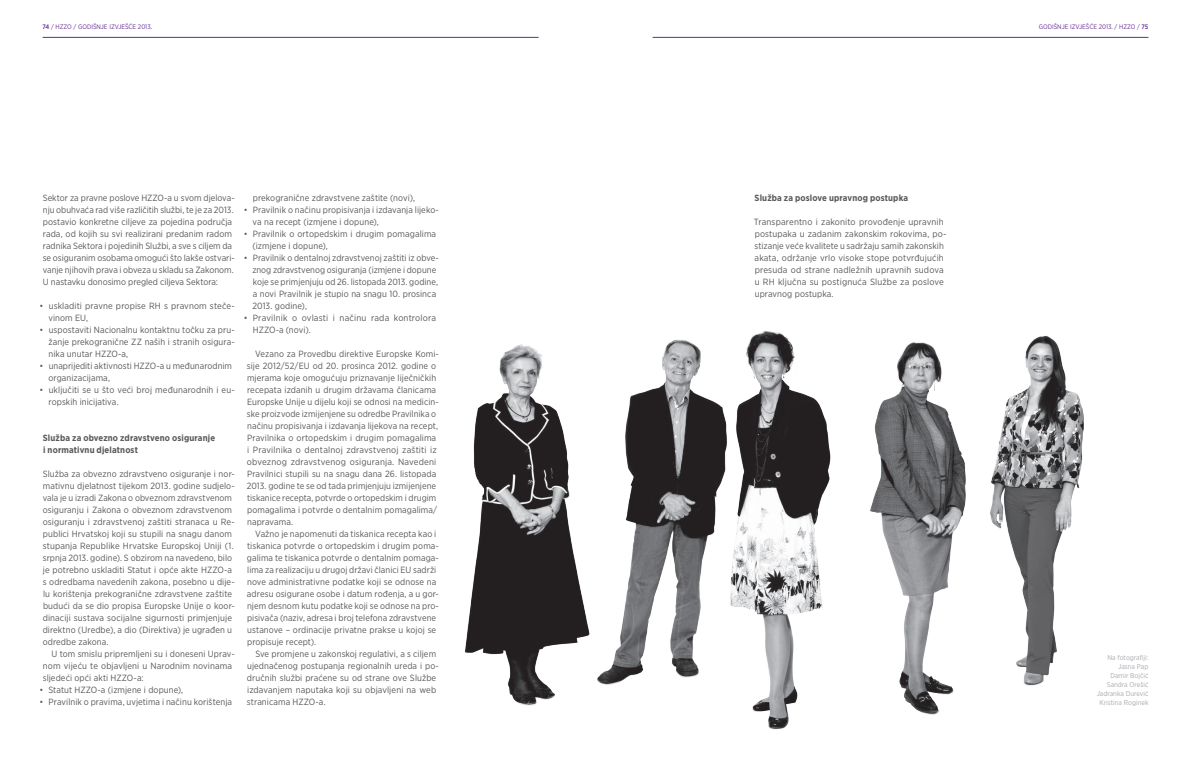
<style>
.page{position:relative;width:1191px;height:766px;background:#fff}
.page>*{position:absolute;margin:0;border:0;box-sizing:border-box;transform-origin:0 0}
.t1{font:9px/12px "Gotham Narrow";letter-spacing:.005em;color:#57585a}
.t2{font:700 9px/12px "Gotham Narrow";letter-spacing:.015em;color:#57585a}
.t3{font:7px/9px "Gotham Narrow";color:#a8a9ad;text-align:right}
.t4{font:6.5px "Gotham Narrow";color:#652d91}
.s1{font-weight:500}
</style>
<div class="page">
<hr style="left:652px;top:37px;width:496px;height:1px;background:#652d91">
<hr style="left:43px;top:37px;width:495px;height:1px;background:#652d91">
<img style="left:465px;top:331px;width:619px;height:399px">
<p class="t4" style="left:43px;top:23px;width:111px"><span class="s1">74</span> / HZZO / GODIŠNJE IZVJEŠĆE 2013.</p>
<p class="t4" style="left:1038px;top:23px;width:111px">GODIŠNJE IZVJEŠĆE 2013. / HZZO / <span class="s1">75</span></p>
<p class="t1" style="left:43px;top:191px;width:193px">Sektor za pravne poslove HZZO-a u svom djelova&shy;nju obuhvaća rad više različitih službi, te je za 2013. postavio konkretne ciljeve za pojedina područja rada, od kojih su svi realizirani predanim radom radnika Sektora i pojedinih Službi, a sve s ciljem da se osiguranim osobama omogući što lakše ostvari&shy;vanje njihovih prava i obveza u skladu sa Zakonom.<br>U nastavku donosimo pregled ciljeva Sektora:</p>
<p class="t1" style="left:48px;top:299px;width:188px;text-indent:-9px">• uskladiti pravne propise RH s pravnom steče&shy;vinom EU,</p>
<p class="t1" style="left:48px;top:323px;width:188px;text-align:justify;text-indent:-9px">• uspostaviti Nacionalnu kontaktnu točku za pru&shy;žanje prekogranične ZZ naših i stranih osigura&shy;nika unutar HZZO-a,</p>
<p class="t1" style="left:48px;top:359px;width:185px;text-indent:-9px">• unaprijediti aktivnosti HZZO-a u međunarodnim organizacijama,</p>
<p class="t1" style="left:49px;top:383px;width:188px;text-indent:-9px">• uključiti se u što veći broj međunarodnih i eu&shy;ropskih inicijativa.</p>
<p class="t2" style="left:43px;top:431px;width:174px">Služba za obvezno zdravstveno osiguranje i normativnu djelatnost</p>
<p class="t1" style="left:43px;top:467px;width:194px">Služba za obvezno zdravstveno osiguranje i nor&shy;mativnu djelatnost tijekom 2013. godine sudjelo&shy;vala je u izradi Zakona o obveznom zdravstvenom osiguranju i Zakona o obveznom zdravstvenom osiguranju i zdravstvenoj zaštiti stranaca u Re&shy;publici Hrvatskoj koji su stupili na snagu danom stupanja Republike Hrvatske Europskoj Uniji (1. srpnja 2013. godine). S obzirom na navedeno, bilo je potrebno uskladiti Statut i opće akte HZZO-a s odredbama navedenih zakona, posebno u dije&shy;lu korištenja prekogranične zdravstvene zaštite budući da se dio propisa Europske Unije o koor&shy;dinaciji sustava socijalne sigurnosti primjenjuje direktno (Uredbe), a dio (Direktiva) je ugrađen u odredbe zakona.</p>
<p class="t1" style="left:43px;top:647px;width:193px;text-indent:9px">U tom smislu pripremljeni su i doneseni Uprav&shy;nom vijeću te objavljeni u Narodnim novinama sljedeći opći akti HZZO-a:</p>
<p class="t1" style="left:40px;top:683px;width:145px">• Statut HZZO-a (izmjene i dopune),</p>
<p class="t1" style="left:40px;top:695px;width:194px">• Pravilnik o pravima, uvjetima i načinu korištenja</p>
<p class="t1" style="left:253px;top:191px;width:164px">prekogranične zdravstvene zaštite (novi),</p>
<p class="t1" style="left:253px;top:203px;width:188px;text-indent:-9px">• Pravilnik o načinu propisivanja i izdavanja lijeko&shy;va na recept (izmjene i dopune),</p>
<p class="t1" style="left:252px;top:227px;width:185px;text-indent:-9px">• Pravilnik o ortopedskim i drugim pomagalima (izmjene i dopune),</p>
<p class="t1" style="left:252px;top:251px;width:188px;text-indent:-9px">• Pravilnik o dentalnoj zdravstvenoj zaštiti iz obve&shy;znog zdravstvenog osiguranja (izmjene i dopune koje se primjenjuju od 26. listopada 2013. godine, a novi Pravilnik je stupio na snagu 10. prosinca 2013. godine),</p>
<p class="t1" style="left:253px;top:311px;width:185px;text-indent:-9px">• Pravilnik o ovlasti i načinu rada kontrolora<br>HZZO-a (novi).</p>
<p class="t1" style="left:247px;top:347px;width:194px;text-indent:8px">Vezano za Provedbu direktive Europske Komi&shy;sije 2012/52/EU od 20. prosinca 2012. godine o mjerama koje omogućuju priznavanje liječničkih recepata izdanih u drugim državama članicama Europske Unije u dijelu koji se odnosi na medicin&shy;ske proizvode izmijenjene su odredbe Pravilnika o načinu propisivanja i izdavanja lijekova na recept, Pravilnika o ortopedskim i drugim pomagalima i Pravilnika o dentalnoj zdravstvenoj zaštiti iz obveznog zdravstvenog osiguranja. Navedeni Pravilnici stupili su na snagu dana 26. listopada 2013. godine te se od tada primjenjuju izmijenjene tiskanice recepta, potvrde o ortopedskim i drugim pomagalima i potvrde o dentalnim pomagalima/ napravama.</p>
<p class="t1" style="left:247px;top:527px;width:193px;text-indent:8px">Važno je napomenuti da tiskanica recepta kao i tiskanica potvrde o ortopedskim i drugim poma&shy;galima te tiskanica potvrde o dentalnim pomaga&shy;lima za realizaciju u drugoj državi članici EU sadrži nove administrativne podatke koji se odnose na adresu osigurane osobe i datum rođenja, a u gor&shy;njem desnom kutu podatke koji se odnose na pro&shy;pisivača (naziv, adresa i broj telefona zdravstvene ustanove – ordinacije privatne prakse u kojoj se propisuje recept).</p>
<p class="t1" style="left:247px;top:647px;width:193px;text-indent:8px">Sve promjene u zakonskoj regulativi, a s ciljem ujednačenog postupanja regionalnih ureda i po&shy;dručnih službi praćene su od strane ove Službe izdavanjem naputaka koji su objavljeni na web stranicama HZZO-a.</p>
<p class="t2" style="left:754px;top:191px;width:155px">Služba za poslove upravnog postupka</p>
<p class="t1" style="left:754px;top:215px;width:194px">Transparentno i zakonito provođenje upravnih postupaka u zadanim zakonskim rokovima, po&shy;stizanje veće kvalitete u sadržaju samih zakonskih akata, održanje vrlo visoke stope potvrđujućih presuda od strane nadležnih upravnih sudova u RH ključna su postignuća Službe za poslove upravnog postupka.</p>
<p class="t3" style="left:1096px;top:652px;width:53px">Na fotografiji:<br>Jasna Pap<br>Damir Bojčić<br>Sandra Orešić<br>Jadranka Durević<br>Kristina Roginek</p>
</div>
